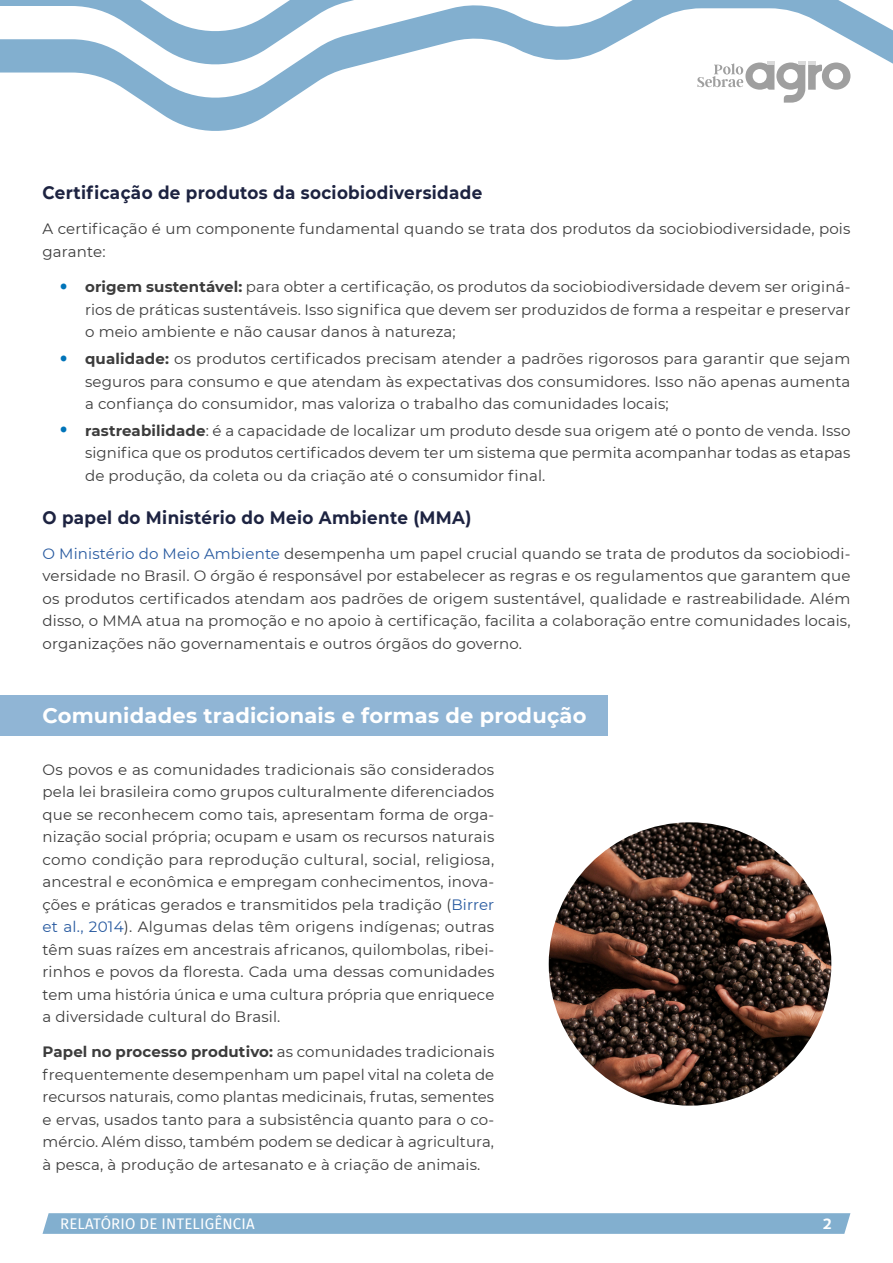
<style>
.page{position:relative;width:893px;height:1263px;background:#fff}
.page>*{position:absolute;margin:0;border:0;box-sizing:border-box;transform-origin:0 0}
.Titulo_destaque{font:700 21px "Montserrat";letter-spacing:.01em;color:#fff}
.Subtitulo{font:700 18px "Montserrat";letter-spacing:.02em;color:#1d2341;scale:.93 1}
.Corpo11pt{font:15px/22.5px "Montserrat";letter-spacing:.01em;color:#3c3c3c;text-align:justify}
.t1{font:15px "Fira Sans";letter-spacing:.01em;color:#fff}
.t2{font:700 15px "Campuni";color:#fff}
.s1{font-size:37.5px;color:#0074b9}
.s2{font-weight:700}
.s3{color:#285aa0}
</style>
<div class="page">
<svg style="left:0;top:70px;width:851px;height:61px"></svg>
<svg style="left:0;top:3px;width:893px;height:67px"></svg>
<svg style="left:0;top:0;width:844px;height:3px"></svg>
<svg style="left:43px;top:1213px;width:807px;height:21px;background:#84b0d0"></svg>
<svg style="left:697px;top:61px;width:153px;height:42px"></svg>
<img style="left:549px;top:822px;width:282px;height:284px;border-radius:141px">
<div style="left:0;top:695px;width:608px;height:40px;background:#90b5d5"></div>
<p class="Subtitulo" style="left:43px;top:180px;width:474px">Certificação de produtos da sociobiodiversidade</p>
<p class="Corpo11pt" style="left:43px;top:217px;width:809px">A certificação é um componente fundamental quando se trata dos produtos da sociobiodiversidade, pois garante:</p>
<p class="Corpo11pt" style="left:85px;top:275px;width:767px;text-indent:-27px"><span class="s1">•</span> <span class="s2">origem sustentável:</span> para obter a certificação, os produtos da sociobiodiversidade devem ser originá&shy;rios de práticas sustentáveis. Isso significa que devem ser produzidos de forma a respeitar e preservar o meio ambiente e não causar danos à natureza;</p>
<p class="Corpo11pt" style="left:85px;top:347px;width:767px;text-indent:-27px"><span class="s1">•</span> <span class="s2">qualidade:</span> os produtos certificados precisam atender a padrões rigorosos para garantir que sejam seguros para consumo e que atendam às expectativas dos consumidores. Isso não apenas aumenta a confiança do consumidor, mas valoriza o trabalho das comunidades locais;</p>
<p class="Corpo11pt" style="left:85px;top:419px;width:767px;text-indent:-27px"><span class="s1">•</span> <span class="s2">rastreabilidade</span>: é a capacidade de localizar um produto desde sua origem até o ponto de venda. Isso significa que os produtos certificados devem ter um sistema que permita acompanhar todas as etapas de produção, da coleta ou da criação até o consumidor final.</p>
<p class="Subtitulo" style="left:43px;top:504px;width:463px">O papel do Ministério do Meio Ambiente (MMA)</p>
<p class="Corpo11pt" style="left:43px;top:542px;width:809px"><span class="s3">O Ministério do Meio Ambiente</span> desempenha um papel crucial quando se trata de produtos da sociobiodi&shy;versidade no Brasil. O órgão é responsável por estabelecer as regras e os regulamentos que garantem que os produtos certificados atendam aos padrões de origem sustentável, qualidade e rastreabilidade. Além disso, o MMA atua na promoção e no apoio à certificação, facilita a colaboração entre comunidades locais, organizações não governamentais e outros órgãos do governo.</p>
<p class="Titulo_destaque" style="left:43px;top:700px;width:546px">Comunidades tradicionais e formas de produção</p>
<p class="Corpo11pt" style="left:43px;top:757px;width:453px">Os povos e as comunidades tradicionais são considerados pela lei brasileira como grupos culturalmente diferenciados que se reconhecem como tais, apresentam forma de orga&shy;nização social própria; ocupam e usam os recursos naturais como condição para reprodução cultural, social, religiosa, ancestral e econômica e empregam conhecimentos, inova&shy;ções e práticas gerados e transmitidos pela tradição (<span class="s3">Birrer et al., 2014</span>). Algumas delas têm origens indígenas; outras têm suas raízes em ancestrais africanos, quilombolas, ribei&shy;rinhos e povos da floresta. Cada uma dessas comunidades tem uma história única e uma cultura própria que enriquece a diversidade cultural do Brasil.</p>
<p class="Corpo11pt" style="left:43px;top:1040px;width:453px"><span class="s2">Papel no processo produtivo:</span> as comunidades tradicionais frequentemente desempenham um papel vital na coleta de recursos naturais, como plantas medicinais, frutas, sementes e ervas, usados tanto para a subsistência quanto para o co&shy;mércio. Além disso, também podem se dedicar à agricultura, à pesca, à produção de artesanato e à criação de animais.</p>
<p class="t1" style="left:60px;top:1213px;width:196px">RELATÓRIO DE INTELIGÊNCIA</p>
<p class="t2" style="left:823px;top:1214px;width:10px">2</p>
</div>
